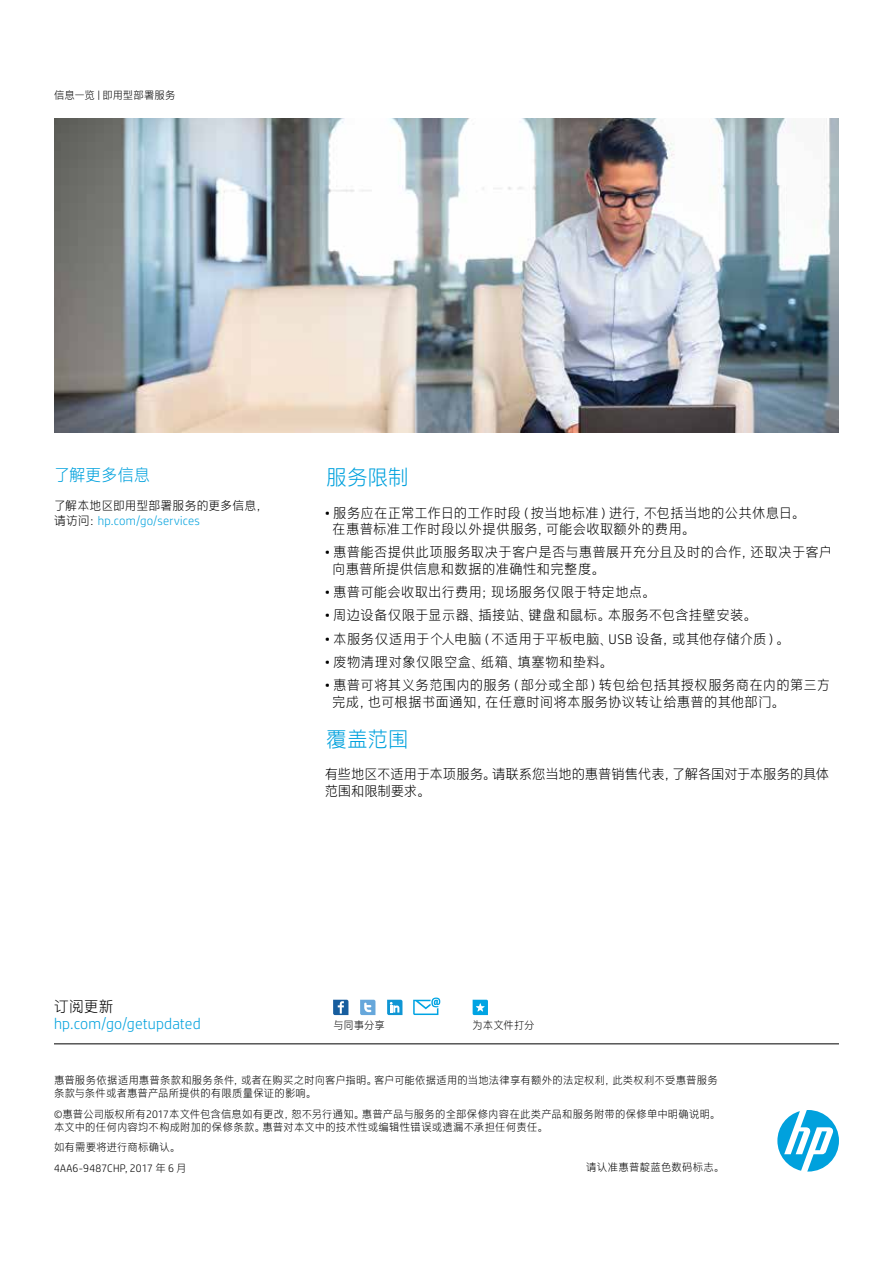
<style>
.page{position:relative;width:893px;height:1263px;background:#fff}
.page>*{position:absolute;margin:0;border:0;box-sizing:border-box;transform-origin:0 0}
.t1{font:300 21px "HP Simplified Hans";letter-spacing:-.025em;color:#00a1dd}
.t2{font:300 16.5px "HP Simplified Hans";letter-spacing:-.02em;color:#00a1dd}
.t3{font:300 15px "HP Simplified Hans";letter-spacing:.01em;color:#00a1dd}
.t4{font:300 15px "HP Simplified Hans";color:#000}
.t5{font:300 13.5px/16.5px "HP Simplified Hans";letter-spacing:.01em;color:#000}
.t6{font:300 13.5px/16.5px "HP Simplified Hans";letter-spacing:-.02em;color:#000}
.t7{font:300 12px/15px "HP Simplified Hans";letter-spacing:.01em;color:#000}
.t8{font:300 10.5px/13.5px "HP Simplified Hans";letter-spacing:.005em;color:#000}
.s1{color:#00a1dd}
.s2{font-family:"HP Simplified"}
</style>
<div class="page">
<img style="left:54px;top:118px;width:785px;height:314px">
<svg style="left:473px;top:1000px;width:15px;height:15px"></svg>
<svg style="left:333px;top:1000px;width:15px;height:15px"></svg>
<svg style="left:360px;top:1000px;width:15px;height:15px"></svg>
<svg style="left:387px;top:1000px;width:15px;height:15px"></svg>
<svg style="left:413px;top:997px;width:27px;height:18px"></svg>
<hr style="left:54px;top:1043px;width:785px;height:1px;background:#000">
<svg style="left:777px;top:1110px;width:62px;height:61px"></svg>
<p class="t8" style="left:54px;top:89px;width:123px">信息一览 | 即用型部署服务</p>
<p class="t2" style="left:54px;top:467px;width:98px">了解更多信息</p>
<p class="t7" style="left:54px;top:498px;width:216px">了解本地区即用型部署服务的更多信息，请访问：<span class="s1">hp.com/go/services</span></p>
<h1 class="t1" style="left:326px;top:466px;width:84px">服务限制</h1>
<p class="t5" style="left:332px;top:504px;width:475px;text-indent:-8px"><span class="s2">•</span> 服务应在正常工作日的工作时段（按当地标准）进行，不包括当地的公共休息日。在惠普标准工作时段以外提供服务，可能会收取额外的费用。</p>
<p class="t5" style="left:332px;top:544px;width:501px;text-indent:-8px"><span class="s2">•</span> 惠普能否提供此项服务取决于客户是否与惠普展开充分且及时的合作，还取决于客户向惠普所提供信息和数据的准确性和完整度。</p>
<p class="t5" style="left:325px;top:584px;width:333px"><span class="s2">•</span> 惠普可能会收取出行费用；现场服务仅限于特定地点。</p>
<p class="t5" style="left:325px;top:607px;width:434px"><span class="s2">•</span> 周边设备仅限于显示器、插接站、键盘和鼠标。本服务不包含挂壁安装。</p>
<p class="t5" style="left:325px;top:630px;width:467px"><span class="s2">•</span> 本服务仅适用于个人电脑（不适用于平板电脑、USB 设备，或其他存储介质）。</p>
<p class="t5" style="left:325px;top:654px;width:290px"><span class="s2">•</span> 废物清理对象仅限空盒、纸箱、填塞物和垫料。</p>
<p class="t5" style="left:332px;top:677px;width:500px;text-indent:-8px"><span class="s2">•</span> 惠普可将其义务范围内的服务（部分或全部）转包给包括其授权服务商在内的第三方完成，也可根据书面通知，在任意时间将本服务协议转让给惠普的其他部门。</p>
<h1 class="t1" style="left:326px;top:728px;width:84px">覆盖范围</h1>
<p class="t6" style="left:325px;top:766px;width:506px">有些地区不适用于本项服务。请联系您当地的惠普销售代表，了解各国对于本服务的具体范围和限制要求。</p>
<p class="t4" style="left:54px;top:999px;width:61px">订阅更新</p>
<p class="t3" style="left:54px;top:1015px;width:148px">hp.com/go/getupdated</p>
<p class="t8" style="left:333px;top:1019px;width:53px">与同事分享</p>
<p class="t8" style="left:473px;top:1019px;width:63px">为本文件打分</p>
<p class="t8" style="left:54px;top:1073px;width:665px">惠普服务依据适用惠普条款和服务条件，或者在购买之时向客户指明。客户可能依据适用的当地法律享有额外的法定权利，此类权利不受惠普服务条款与条件或者惠普产品所提供的有限质量保证的影响。</p>
<p class="t8" style="left:54px;top:1107px;width:668px"><span class="s2">©</span>惠普公司版权所有2017本文件包含信息如有更改，恕不另行通知。惠普产品与服务的全部保修内容在此类产品和服务附带的保修单中明确说明。本文中的任何内容均不构成附加的保修条款。惠普对本文中的技术性或编辑性错误或遗漏不承担任何责任。</p>
<p class="t8" style="left:54px;top:1137px;width:134px;line-height:20.2px">如有需要将进行商标确认。<br>4AA6-9487CHP, 2017 年 6 月</p>
<p class="t8" style="left:586px;top:1160px;width:140px">请认准惠普靛蓝色数码标志。</p>
</div>
